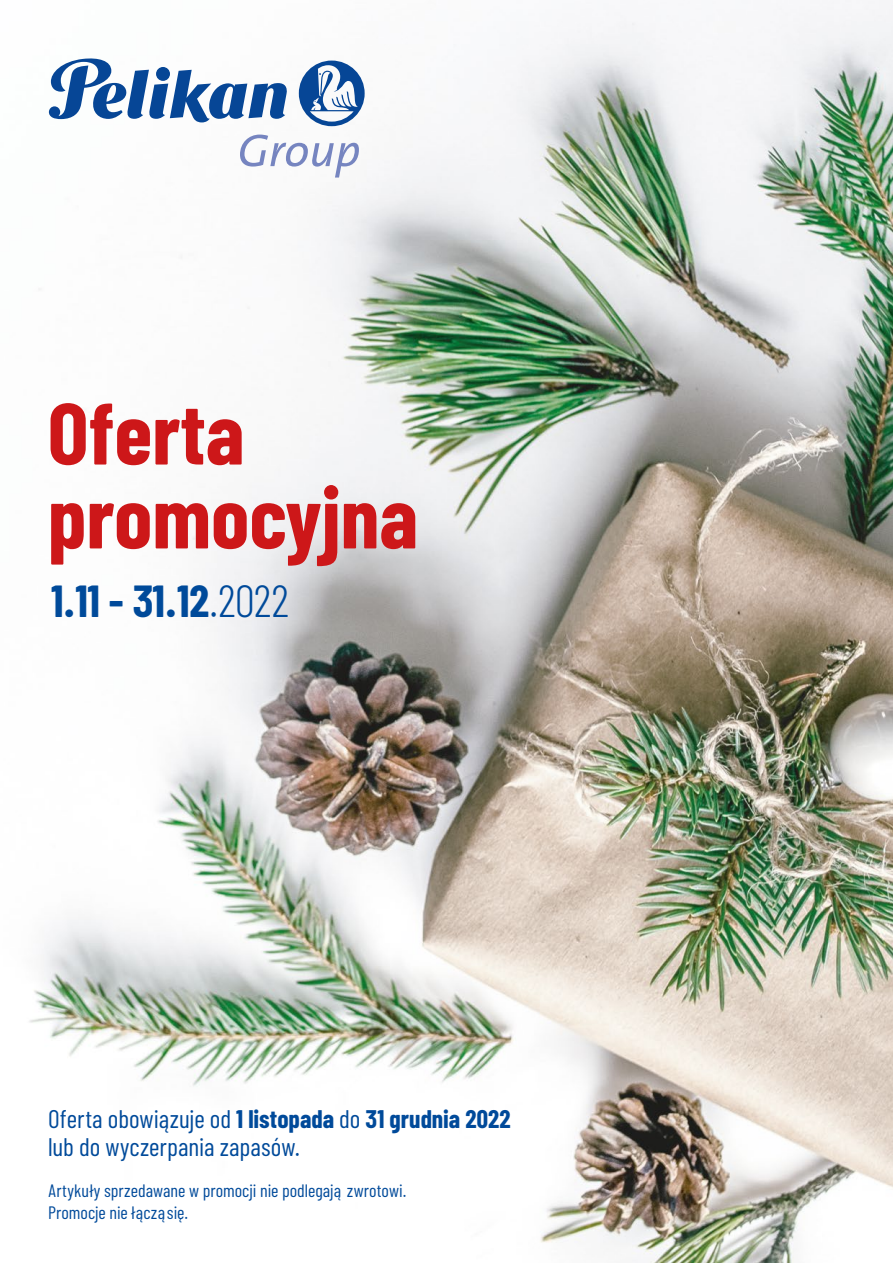
<style>
.page{position:relative;width:893px;height:1263px;background:#fff}
.page>*{position:absolute;margin:0;border:0;box-sizing:border-box;transform-origin:0 0}
.t1{font:700 86.7px/83.8px "Barlow Condensed";color:#cd1719}
.t2{font:700 45px "Barlow Condensed";color:#004a9a}
.t3{font:25.5px/28.5px "Barlow Condensed";color:#004a9a}
.t4{font:18px/21.6px "Barlow Condensed";color:#004a9a}
.s1{font-weight:300}
.s2{font-weight:700}
</style>
<div class="page">
<img style="left:29px;top:5px;width:864px;height:1258px">
<svg style="left:49px;top:57px;width:239px;height:65px"></svg>
<svg style="left:299px;top:61px;width:66px;height:65px"></svg>
<svg style="left:240px;top:135px;width:119px;height:43px"></svg>
<h1 class="t1" style="left:48px;top:390px;width:372px">Oferta promocyjna</h1>
<h2 class="t2" style="left:51px;top:572px;width:240px">1.11 - 31.12<span class="s1">.2022</span></h2>
<h3 class="t3" style="left:48px;top:1104px;width:464px">Oferta obowiązuje od <span class="s2">1 listopada</span> do <span class="s2">31 grudnia 2022 </span>lub do wyczerpania zapasów.</h3>
<p class="t4" style="left:48px;top:1180px;width:360px">Artykuły sprzedawane w promocji nie podlegają zwrotowi.<br>Promocje nie łącząsię.</p>
</div>
